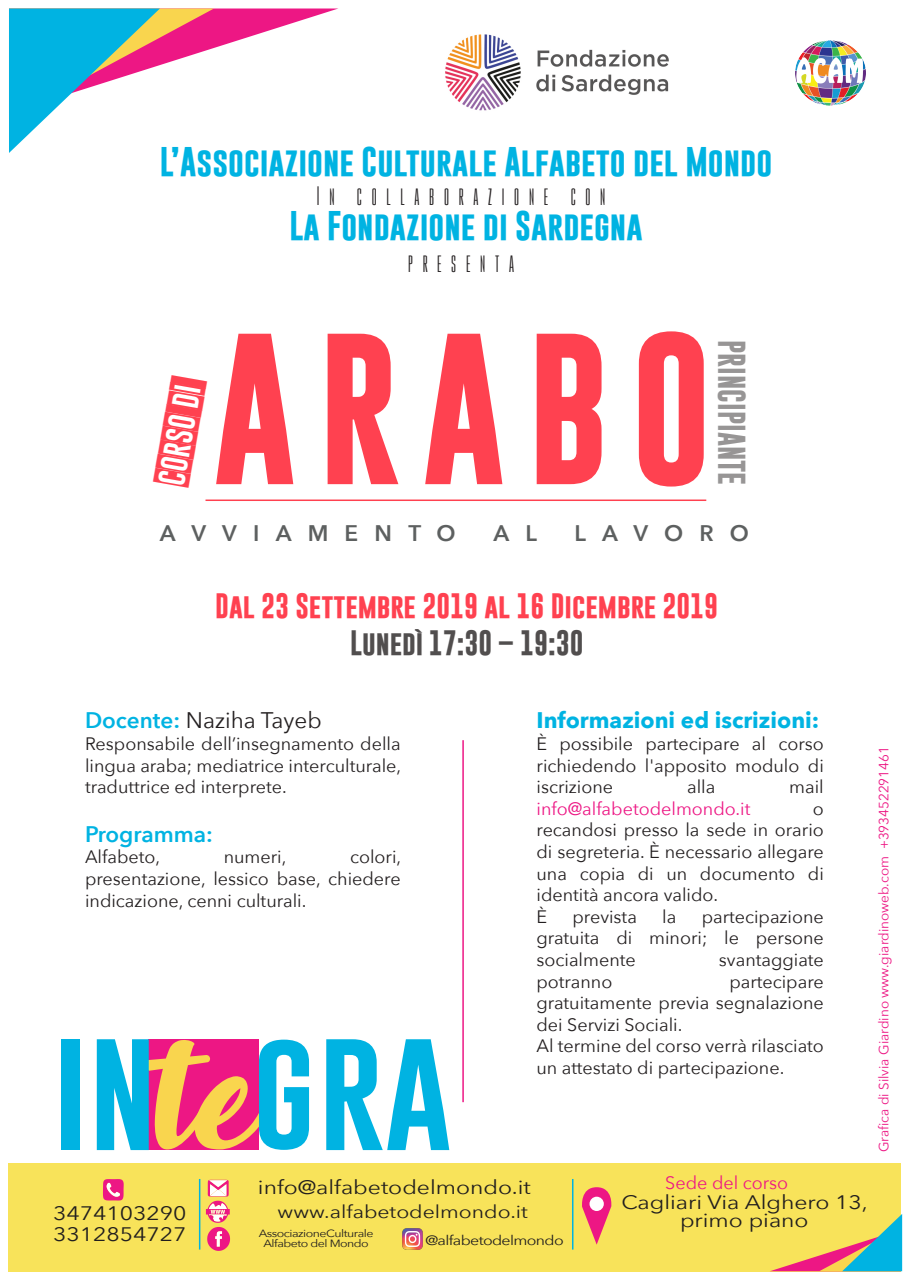
<style>
.page{position:relative;width:910px;height:1280px;background:#fff}
.page>*{position:absolute;margin:0;border:0;box-sizing:border-box;transform-origin:0 0}
.t1{font:35.4px "Gobold Blocky";color:#ff4150}
.t2{font:700 30px/64.2px "Gobold";color:#00b3e2;text-align:center}
.t3{font:700 27.9px "Gobold";color:#979595;scale:.93 1}
.t4{font:700 25.5px "Gobold";color:#ff4150}
.t5{font:700 25.5px "Gobold";color:#514e4e}
.t6{font:700 22.5px "Avenir Next";color:#00b3e2}
.t7{font:22.5px "Avenir Next";color:#231f20}
.t8{font:600 22.5px "Avenir Next";letter-spacing:.72em;color:#5d6060}
.t9{font:600 22.5px "Avenir Next";color:#00b3e2}
.t10{font:19.5px/21px "Avenir Next";color:#211e1e;scale:1.18 1}
.t11{font:100 19.5px "Gobold High";letter-spacing:.5em;color:#231f20}
.t12{font:18px/21.6px "Avenir Next";color:#231f20;text-align:justify}
.t13{font:18px "Avenir Next";color:#ed1784}
.t14{font:18px "Avenir Next";color:#211e1e;scale:1.18 1}
.t15{font:13.5px "Avenir Next";color:#ed1784}
.t16{font:13.5px "Avenir Next";letter-spacing:-.04em;color:#211e1e;scale:1.18 1}
.t17{font:10.5px/10.5px "Avenir Next";letter-spacing:-.04em;color:#211e1e;text-align:center;scale:1.18 1}
.s1{font-weight:600;color:#00b3e2}
</style>
<div class="page">
<div style="left:9px;top:1163px;width:892px;height:108px;background:#f8e35a"></div>
<svg style="left:9px;top:9px;width:328px;height:144px"></svg>
<svg style="left:771px;top:1214px;width:131px;height:57px"></svg>
<hr style="left:462px;top:740px;width:2px;height:362px;background:#ed1784">
<hr style="left:205px;top:499px;width:501px;height:2px;background:#ff4150">
<svg style="left:216px;top:334px;width:77px;height:150px"></svg>
<svg style="left:328px;top:334px;width:70px;height:150px"></svg>
<svg style="left:425px;top:334px;width:77px;height:150px"></svg>
<svg style="left:537px;top:334px;width:65px;height:150px;background:#ff606c"></svg>
<svg style="left:639px;top:331px;width:65px;height:156px"></svg>
<img style="left:795px;top:40px;width:71px;height:65px">
<img style="left:445px;top:34px;width:224px;height:77px">
<svg style="left:326px;top:1039px;width:123px;height:111px"></svg>
<div style="left:62px;top:1039px;width:18px;height:111px;background:#00b3e2"></div>
<svg style="left:97px;top:1039px;width:212px;height:111px;background:#9b95a8"></svg>
<svg style="left:103px;top:1179px;width:21px;height:21px"></svg>
<svg style="left:582px;top:1187px;width:30px;height:58px"></svg>
<div style="left:589px;top:1197px;width:15px;height:14px;background:#fff;border-radius:50%"></div>
<hr style="left:199px;top:1179px;width:1px;height:70px;background:#00b3e2">
<hr style="left:572px;top:1179px;width:1px;height:70px;background:#00b3e2">
<svg style="left:206px;top:1180px;width:24px;height:71px"></svg>
<img style="left:403px;top:1229px;width:20px;height:20px">
<h2 class="t2" style="left:160px;top:130px;width:614px">L’Associazione Culturale Alfabeto del Mondo<br>La Fondazione di Sardegna</h2>
<p class="t11" style="left:317px;top:184px;width:290px">In collaborazione con</p>
<p class="t11" style="left:408px;top:251px;width:107px">presenta</p>
<h1 class="t1" style="left:148px;top:480px;width:102px;rotate:-80deg">CORSO DI</h1>
<h3 class="t3" style="left:750px;top:340px;width:157px;rotate:90deg">PRINCIPIANTE</h3>
<p class="t8" style="left:160px;top:513px;width:297px">AVVIAMENTO</p>
<p class="t8" style="left:493px;top:513px;width:45px">A L</p>
<p class="t8" style="left:574px;top:513px;width:176px">LAVORO</p>
<h3 class="t4" style="left:215px;top:590px;width:504px">Dal 23 Settembre 2019 al 16 Dicembre 2019</h3>
<h3 class="t5" style="left:350px;top:626px;width:235px">Lunedì 17:30 – 19:30</h3>
<p class="t7" style="left:85px;top:701px;width:238px"><span class="s1">Docente:</span> Naziha Tayeb</p>
<p class="t12" style="left:85px;top:732px;width:318px">Responsabile dell’insegnamento della lingua araba; mediatrice interculturale, traduttrice ed interprete.</p>
<p class="t9" style="left:85px;top:815px;width:129px">Programma:</p>
<p class="t12" style="left:85px;top:845px;width:76px">Alfabeto,</p>
<p class="t12" style="left:224px;top:845px;width:64px">numeri,</p>
<p class="t12" style="left:85px;top:845px;width:318px;text-indent:265px">colori, presentazione, lessico base, chiedere indicazione, cenni culturali.</p>
<p class="t6" style="left:536px;top:701px;width:284px">Informazioni ed iscrizioni:</p>
<p class="t12" style="left:536px;top:732px;width:289px">È possibile partecipare al corso richiedendo l'apposito modulo di iscrizione</p>
<p class="t12" style="left:687px;top:775px;width:30px">alla</p>
<p class="t12" style="left:789px;top:775px;width:36px">mail</p>
<p class="t13" style="left:536px;top:793px;width:215px">info@alfabetodelmondo.it</p>
<p class="t12" style="left:536px;top:797px;width:289px;text-align:left;text-indent:276px">o recandosi presso la sede in orario di segreteria. È necessario allegare una copia di un documento di identità ancora valido.<br>È</p>
<p class="t12" style="left:572px;top:905px;width:66px">prevista</p>
<p class="t12" style="left:662px;top:905px;width:16px">la</p>
<p class="t12" style="left:536px;top:905px;width:289px;text-indent:165px">partecipazione gratuita di minori; le persone socialmente</p>
<p class="t12" style="left:719px;top:948px;width:106px">svantaggiate</p>
<p class="t12" style="left:536px;top:970px;width:289px;text-align:left;text-indent:193px">partecipare gratuitamente previa segnalazione dei Servizi Sociali.<br>Al termine del corso verrà rilasciato un attestato di partecipazione.</p>
<p class="t12" style="left:536px;top:970px;width:77px">potranno</p>
<p class="t10" style="left:53px;top:1202px;width:114px">3474103290<br>3312854727</p>
<p class="t10" style="left:258px;top:1176px;width:233px">info@alfabetodelmondo.it</p>
<p class="t14" style="left:278px;top:1196px;width:214px">www.alfabetodelmondo.it</p>
<p class="t17" style="left:259px;top:1227px;width:99px">AssociazioneCulturale<br>Alfabeto del Mondo</p>
<p class="t16" style="left:425px;top:1229px;width:119px">@alfabetodelmondo</p>
<p class="t13" style="left:665px;top:1168px;width:124px">Sede del corso</p>
<p class="t10" style="left:621px;top:1192px;width:210px;line-height:18px;text-align:center">Cagliari Via Alghero 13, primo piano</p>
<p class="t15" style="left:872px;top:1152px;width:407px;rotate:-90deg">Grafica di Silvia Giardino www.giardinoweb.com +393452291461</p>
</div>
